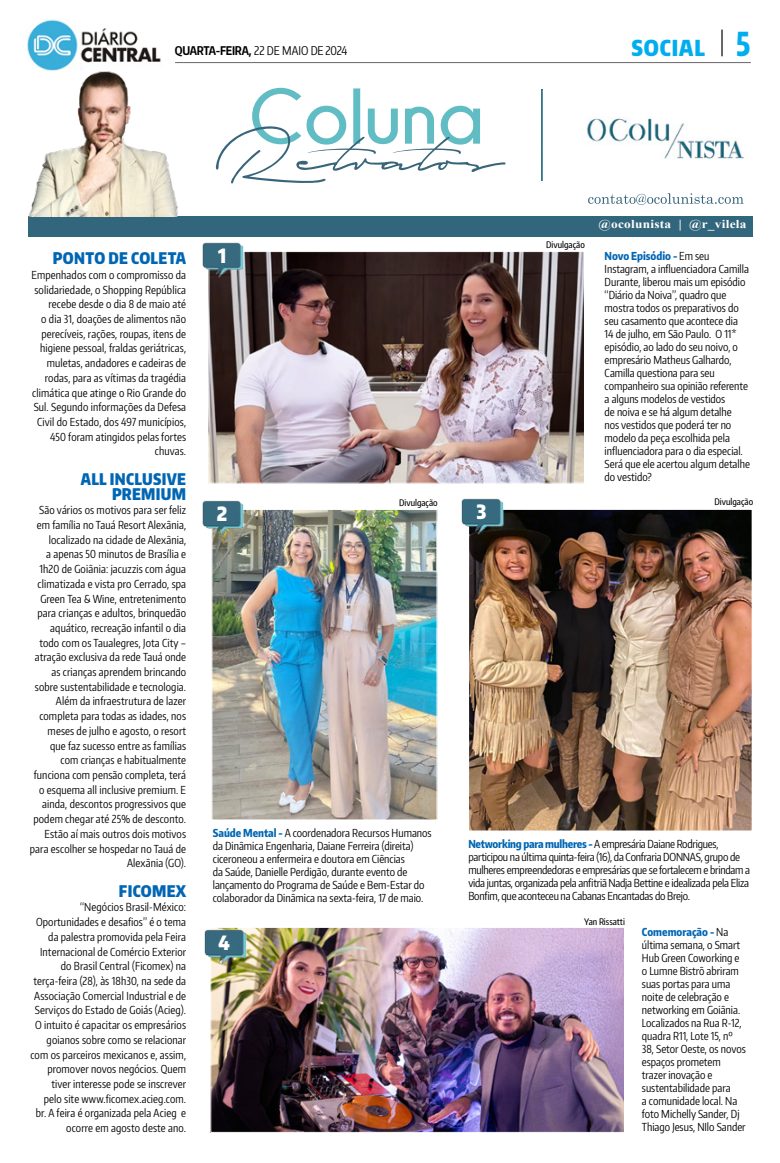
<style>
.page{position:relative;width:780px;height:1163px;background:#fff}
.page>*{position:absolute;margin:0;border:0;box-sizing:border-box;transform-origin:0 0}
.t1{font:900 22px "Encode Sans Compressed";letter-spacing:.04em;color:#00aeef}
.t2{font:900 19.7px "Encode Sans Narrow";color:#fff;scale:.87 1}
.t3{font:900 16px/14.7px "Encode Sans Compressed";letter-spacing:.02em;color:#0066b3;text-align:right}
.t4{font:700 12px "Times New Roman";letter-spacing:.02em;color:#fff;scale:1.11 1}
.t5{font:700 12px "Encode Sans Compressed";letter-spacing:-.02em;color:#000}
.t6{font:12px "Encode Sans Compressed";letter-spacing:-.02em;color:#000}
.t7{font:11px/14.7px "Encode Sans Compressed";letter-spacing:.005em;color:#000;text-align:right}
.t8{font:11px/13px "Encode Sans Compressed";letter-spacing:-.02em;color:#000}
.t9{font:500 9px "Encode Sans Compressed";color:#000}
.s1{font-weight:400}
.s2{font-weight:800;font-size:33px}
.s3{font-weight:800;color:#0066b3}
</style>
<div class="page">
<hr style="left:175px;top:62px;width:575px;height:1px;background:#000">
<hr style="left:721px;top:30px;width:2px;height:26px;background:#000">
<img style="left:470px;top:511px;width:280px;height:317px">
<div style="left:467px;top:508px;width:286px;height:323px;border:2px solid #fff"></div>
<img style="left:210px;top:253px;width:372px;height:228px">
<div style="left:208px;top:251px;width:376px;height:232px;border:1px solid #fff"></div>
<img style="left:213px;top:510px;width:223px;height:308px">
<div style="left:211px;top:508px;width:227px;height:312px;border:1px solid #fff"></div>
<img style="left:212px;top:928px;width:411px;height:202px">
<div style="left:210px;top:926px;width:415px;height:206px;border:1px solid #fff"></div>
<img style="left:202px;top:242px;width:43px;height:38px">
<img style="left:202px;top:500px;width:43px;height:38px">
<img style="left:204px;top:926px;width:43px;height:41px">
<img style="left:461px;top:498px;width:43px;height:39px">
<img style="left:195px;top:87px;width:558px;height:130px">
<img style="left:541px;top:89px;width:2px;height:92px">
<div style="left:28px;top:217px;width:725px;height:20px;background:#31667c"></div>
<img style="left:28px;top:70px;width:160px;height:147px">
<img style="left:81px;top:28px;width:80px;height:42px">
<img style="left:27px;top:20px;width:52px;height:51px">
<p class="t5" style="left:175px;top:43px;width:115px">QUARTA-FEIRA, <span class="s1">22 de maio</span></p>
<p class="t6" style="left:311px;top:43px;width:38px">DE 2024</p>
<p class="t1" style="left:631px;top:33px;width:120px">SOCIAL <span class="s2">5</span></p>
<p class="t4" style="left:598px;top:215px;width:135px">@ocolunista | @r_vilela</p>
<p class="t3" style="left:53px;top:250px;width:135px">PONTO DE COLETA</p>
<p class="t7" style="left:31px;top:267px;width:156px">Empenhados com o compromisso da solidariedade, o Shopping República recebe desde o dia 8 de maio até<br>o dia 31, doações de alimentos não perecíveis, rações, roupas, itens de higiene pessoal, fraldas geriátricas, muletas, andadores e cadeiras de rodas, para as vítimas da tragédia climática que atinge o Rio Grande do<br>Sul. Segundo informações da Defesa<br>Civil do Estado, dos 497 municípios,<br>450 foram atingidos pelas fortes chuvas.</p>
<p class="t3" style="left:81px;top:471px;width:107px">ALL INCLUSIVE<br>PREMIUM</p>
<p class="t7" style="left:30px;top:502px;width:158px">São vários os motivos para ser feliz em família no Tauá Resort Alexânia, localizado na cidade de Alexânia,<br>a apenas 50 minutos de Brasília e 1h20 de Goiânia: jacuzzis com água climatizada e vista pro Cerrado, spa Green Tea &amp; Wine, entretenimento para crianças e adultos, brinquedão aquático, recreação infantil o dia todo com os Taualegres, Jota City – atração exclusiva da rede Tauá onde as crianças aprendem brincando sobre sustentabilidade e tecnologia.<br>Além da infraestrutura de lazer completa para todas as idades, nos meses de julho e agosto, o resort que faz sucesso entre as famílias com crianças e habitualmente funciona com pensão completa, terá o esquema all inclusive premium. E ainda, descontos progressivos que podem chegar até 25% de desconto.<br>Estão aí mais outros dois motivos para escolher se hospedar no Tauá de Alexânia (GO).</p>
<p class="t3" style="left:119px;top:882px;width:69px">FICOMEX</p>
<p class="t7" style="left:30px;top:899px;width:157px">“Negócios Brasil-México:<br>Oportunidades e desafios” é o tema da palestra promovida pela Feira Internacional de Comércio Exterior do Brasil Central (Ficomex) na terça-feira (28), às 18h30, na sede da Associação Comercial Industrial e de Serviços do Estado de Goiás (Acieg).<br>O intuito é capacitar os empresários goianos sobre como se relacionar com os parceiros mexicanos e, assim, promover novos negócios. Quem tiver interesse pode se inscrever<br>pelo site www.ficomex.acieg.com. br. A feira é organizada pela Acieg e ocorre em agosto deste ano.</p>
<p class="t2" style="left:218px;top:242px;width:11px">1</p>
<p class="t2" style="left:217px;top:500px;width:14px">2</p>
<p class="t9" style="left:546px;top:239px;width:40px">Divulgação</p>
<p class="t7" style="left:604px;top:249px;width:147px;line-height:13px;text-align:left"><span class="s3">Novo Episódio -</span> Em seu<br>Instagram, a influenciadora Camilla<br>Durante, liberou mais um episódio “Diário da Noiva”, quadro que mostra todos os preparativos do seu casamento que acontece dia<br>14 de julho, em São Paulo. O 11* episódio, ao lado do seu noivo, o empresário Matheus Galhardo,<br>Camilla questiona para seu companheiro sua opinião referente a alguns modelos de vestidos<br>de noiva e se há algum detalhe<br>nos vestidos que poderá ter no modelo da peça escolhida pela influenciadora para o dia especial.<br>Será que ele acertou algum detalhe do vestido?</p>
<p class="t9" style="left:399px;top:496px;width:40px">Divulgação</p>
<p class="t9" style="left:714px;top:495px;width:40px">Divulgação</p>
<p class="t2" style="left:476px;top:499px;width:13px">3</p>
<p class="t7" style="left:213px;top:826px;width:220px;line-height:13px;text-align:left"><span class="s3">Saúde Mental -</span> A coordenadora Recursos Humanos da Dinâmica Engenharia, Daiane Ferreira (direita) ciceroneou a enfermeira e doutora em Ciências<br>da Saúde, Danielle Perdigão, durante evento de lançamento do Programa de Saúde e Bem-Estar do colaborador da Dinâmica na sexta-feira, 17 de maio.</p>
<p class="t2" style="left:218px;top:929px;width:15px">4</p>
<p class="t8" style="left:468px;top:837px;width:283px"><span class="s3">Networking para mulheres -</span> A empresária Daiane Rodrigues, participou na última quinta-feira (16), da Confraria DONNAS, grupo de mulheres empreendedoras e empresárias que se fortalecem e brindam a vida juntas, organizada pela anfitriã Nadja Bettine e idealizada pela Eliza Bonfim, que aconteceu na Cabanas Encantadas do Brejo.</p>
<p class="t9" style="left:584px;top:915px;width:42px">Yan Rissatti</p>
<p class="t7" style="left:642px;top:925px;width:105px;line-height:13px;text-align:left"><span class="s3">Comemoração -</span> Na última semana, o Smart<br>Hub Green Coworking e o Lumne Bistrô abriram suas portas para uma noite de celebração e networking em Goiânia.<br>Localizados na Rua R-12, quadra R11, Lote 15, nº<br>38, Setor Oeste, os novos espaços prometem trazer inovação e sustentabilidade para<br>a comunidade local. Na foto Michelly Sander, Dj<br>Thiago Jesus, NIlo Sander</p>
</div>
